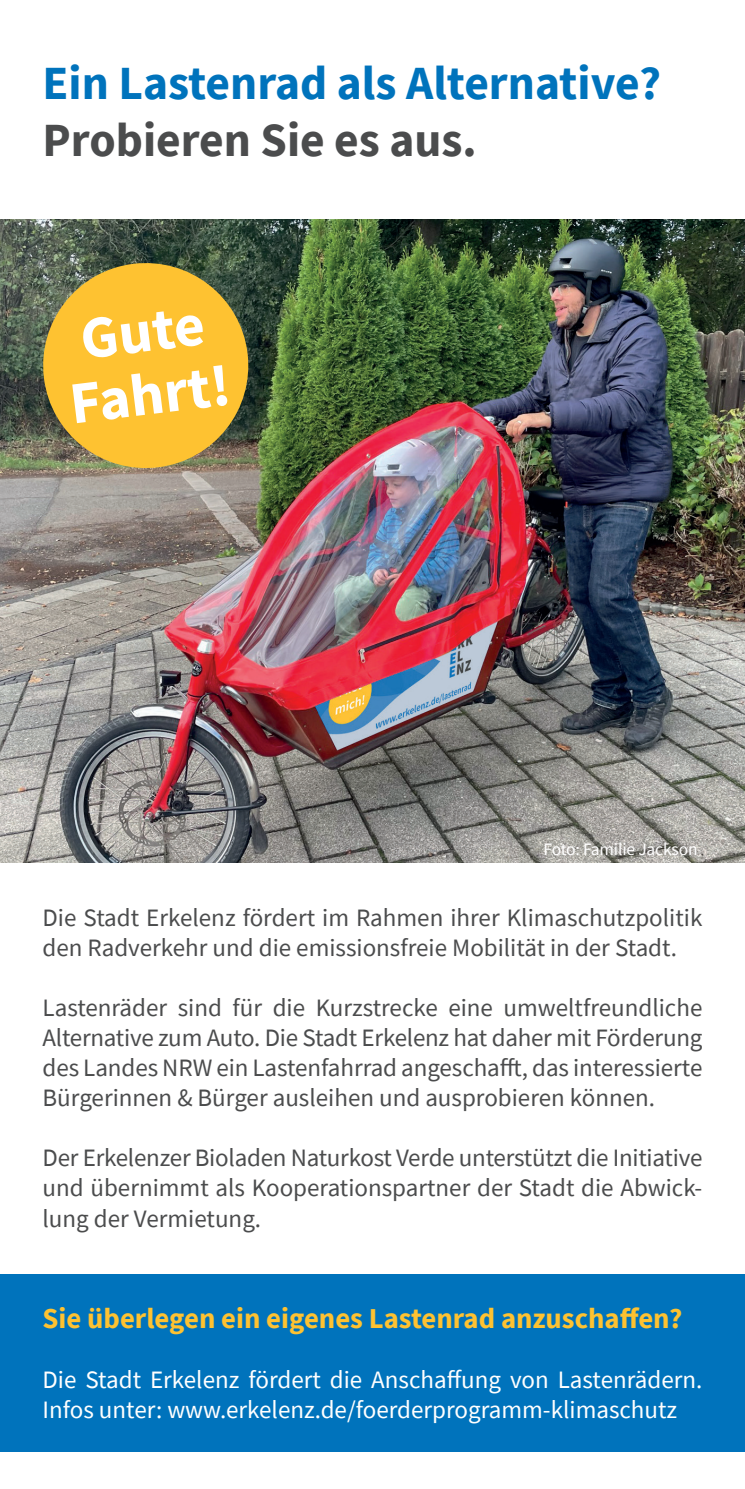
<style>
.page{position:relative;width:745px;height:1489px;background:#fff}
.page>*{position:absolute;margin:0;border:0;box-sizing:border-box;transform-origin:0 0}
.t1{font:700 59.5px/63px "Source Sans Pro";color:#fff;text-align:center}
.t2{font:700 47.5px "Source Sans Pro";color:#0073bc}
.t3{font:700 47.5px "Source Sans Pro";color:#4b4c4d}
.t4{font:700 28.75px "Source Sans Pro";color:#fec231}
.t5{font:25px/30px "Source Sans Pro";color:#4b4c4d;text-align:justify}
.t6{font:25px/30px "Source Sans Pro";color:#fff}
.t7{font:17.5px "Source Sans Pro";letter-spacing:-.01em;color:#fff}
</style>
<div class="page">
<img style="left:0;top:220px;width:744px;height:642px">
<div style="left:0;top:1274px;width:744px;height:177px;background:#0073bc"></div>
<svg style="left:37px;top:257px;width:217px;height:217px;background:#cda53a"></svg>
<h2 class="t2" style="left:43px;top:51px;width:619px">Ein Lastenrad als Alternative?</h2>
<h2 class="t3" style="left:43px;top:108px;width:435px">Probieren Sie es aus.</h2>
<h1 class="t1" style="left:58px;top:309px;width:163px;rotate:-7deg">Gute<br>Fahrt!</h1>
<p class="t7" style="left:543px;top:838px;width:155px">Foto: Familie Jackson</p>
<p class="t5" style="left:43px;top:902px;width:661px">Die Stadt Erkelenz fördert im Rahmen ihrer Klimaschutzpolitik den Radverkehr und die emissionsfreie Mobilität in der Stadt.</p>
<p class="t5" style="left:43px;top:992px;width:661px">Lastenräder sind für die Kurzstrecke eine umweltfreundliche Alternative zum Auto. Die Stadt Erkelenz hat daher mit Förderung des Landes NRW ein Lastenfahrrad angeschafft, das interessierte Bürgerinnen &amp; Bürger ausleihen und ausprobieren können.</p>
<p class="t5" style="left:43px;top:1142px;width:661px">Der Erkelenzer Bioladen Naturkost Verde unterstützt die Initiative und übernimmt als Kooperationspartner der Stadt die Abwick&shy;lung der Vermietung.</p>
<p class="t4" style="left:43px;top:1299px;width:641px">Sie überlegen ein eigenes Lastenrad anzuschaffen?</p>
<p class="t6" style="left:43px;top:1364px;width:661px">Die Stadt Erkelenz fördert die Anschaffung von Lastenrädern.<br>Infos unter: www.erkelenz.de/foerderprogramm-klimaschutz</p>
</div>
